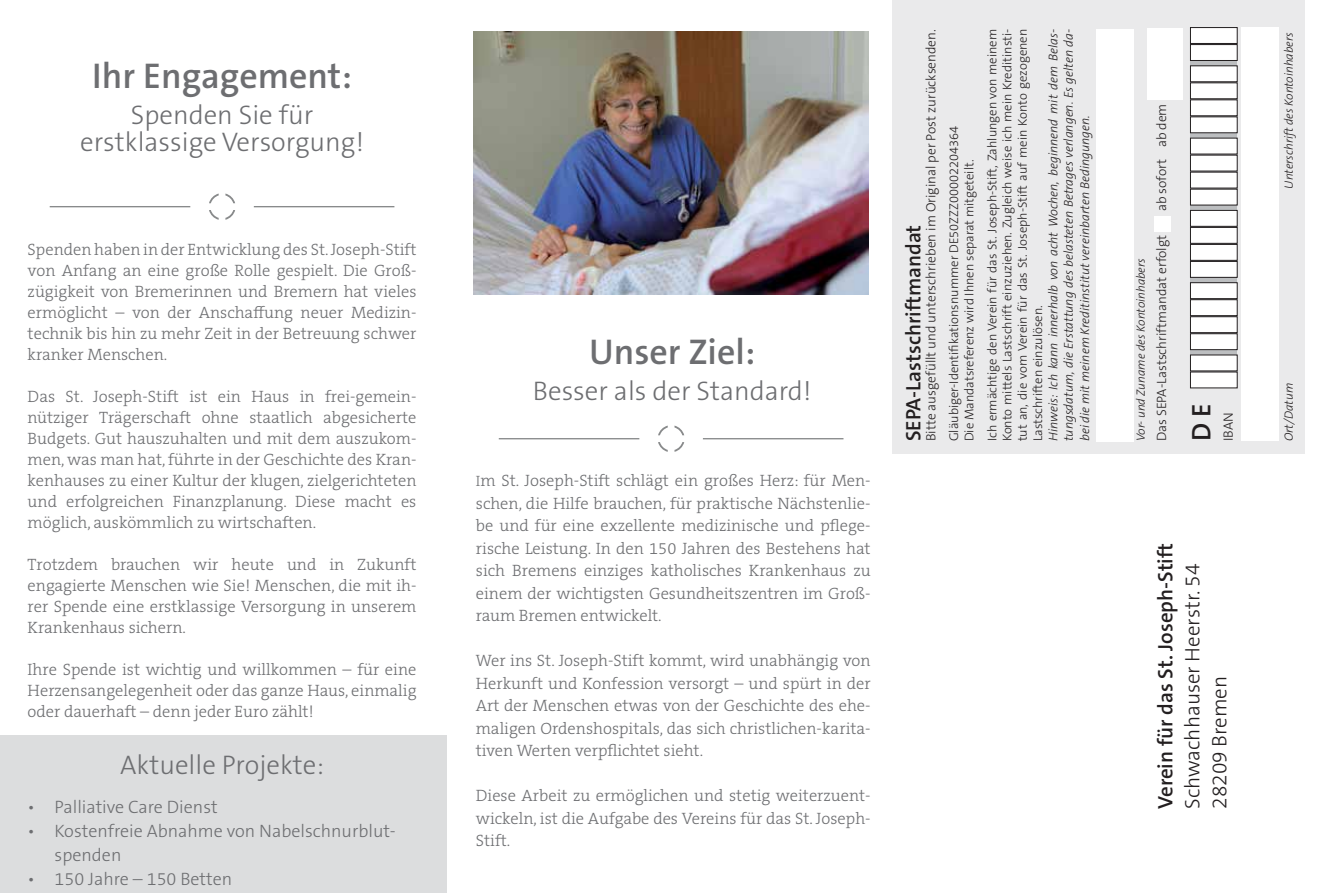
<style>
.page{position:relative;width:1333px;height:893px;background:#fff}
.page>*{position:absolute;margin:0;border:0;box-sizing:border-box;transform-origin:0 0}
.t1{font:600 36px "The Sans B W6";color:#6d6e71}
.t2{font:300 27px/27px "The Sans B W3";color:#6d6e71;text-align:center}
.t3{font:600 27px "The Sans B W6";color:#231f20}
.t4{font:600 21px "The Sans B W6";color:#231f20}
.t5{font:300 21px/27px "The Sans B W3";color:#231f20}
.t6{font:300 18px/24px "The Sans B W3";color:#6d6e71}
.t7{font:300 16.5px/21px "The Serif B W3";color:#6d6e71;text-align:justify}
.t8{font:300 13.5px "The Sans B W3";color:#231f20}
.t9{font:300 12.75px/15.3px "The Sans B W3";color:#231f20}
.t10{font:italic 300 12.75px/15.8px "The Sans B W3";color:#231f20;text-align:justify}
.t11{font:italic 300 12px "The Sans B W3";color:#231f20}
.s1{font-size:15px}
</style>
<div class="page">
<hr style="left:499px;top:438px;width:140px;height:1px;background:#888a8b">
<hr style="left:703px;top:438px;width:140px;height:1px;background:#888a8b">
<svg style="left:658px;top:426px;width:10px;height:9px"></svg>
<svg style="left:674px;top:426px;width:10px;height:9px"></svg>
<svg style="left:674px;top:442px;width:10px;height:10px"></svg>
<svg style="left:658px;top:442px;width:10px;height:10px"></svg>
<img style="left:474px;top:32px;width:394px;height:263px">
<hr style="left:50px;top:206px;width:140px;height:1px;background:#888a8b">
<hr style="left:254px;top:206px;width:140px;height:1px;background:#888a8b">
<svg style="left:209px;top:194px;width:10px;height:9px"></svg>
<svg style="left:225px;top:194px;width:10px;height:9px"></svg>
<svg style="left:225px;top:210px;width:10px;height:10px"></svg>
<svg style="left:209px;top:210px;width:10px;height:10px"></svg>
<div style="left:892px;top:0;width:413px;height:454px;background:#eaeaeb"></div>
<div style="left:1096px;top:29px;width:37px;height:412px;background:#fff"></div>
<div style="left:1147px;top:29px;width:35px;height:71px;background:#fff"></div>
<div style="left:1154px;top:216px;width:17px;height:16px;background:#fff"></div>
<div style="left:1241px;top:28px;width:37px;height:413px;background:#fff"></div>
<div style="left:0;top:736px;width:447px;height:157px;background:#dcddde"></div>
<svg style="left:1190px;top:43px;width:47px;height:329px;background:#7c7c7d"></svg>
<div style="left:1190px;top:372px;width:47px;height:16px;background:#fff"></div>
<div style="left:1190px;top:355px;width:47px;height:16px;background:#fff"></div>
<div style="left:1190px;top:334px;width:47px;height:16px;background:#fff"></div>
<div style="left:1190px;top:334px;width:47px;height:16px;border:1px solid #231f20"></div>
<div style="left:1190px;top:317px;width:47px;height:16px;background:#fff"></div>
<div style="left:1190px;top:317px;width:47px;height:16px;border:1px solid #231f20"></div>
<div style="left:1190px;top:300px;width:47px;height:16px;background:#fff"></div>
<div style="left:1190px;top:300px;width:47px;height:16px;border:1px solid #231f20"></div>
<div style="left:1190px;top:283px;width:47px;height:16px;background:#fff"></div>
<div style="left:1190px;top:283px;width:47px;height:16px;border:1px solid #231f20"></div>
<div style="left:1190px;top:261px;width:47px;height:16px;background:#fff"></div>
<div style="left:1190px;top:261px;width:47px;height:16px;border:1px solid #231f20"></div>
<div style="left:1190px;top:244px;width:47px;height:16px;background:#fff"></div>
<div style="left:1190px;top:244px;width:47px;height:16px;border:1px solid #231f20"></div>
<div style="left:1190px;top:227px;width:47px;height:16px;background:#fff"></div>
<div style="left:1190px;top:227px;width:47px;height:16px;border:1px solid #231f20"></div>
<div style="left:1190px;top:210px;width:47px;height:16px;background:#fff"></div>
<div style="left:1190px;top:210px;width:47px;height:16px;border:1px solid #231f20"></div>
<div style="left:1190px;top:189px;width:47px;height:16px;background:#fff"></div>
<div style="left:1190px;top:172px;width:47px;height:16px;background:#fff"></div>
<div style="left:1190px;top:155px;width:47px;height:16px;background:#fff"></div>
<div style="left:1190px;top:138px;width:47px;height:16px;background:#fff"></div>
<div style="left:1190px;top:117px;width:47px;height:16px;background:#fff"></div>
<div style="left:1190px;top:100px;width:47px;height:16px;background:#fff"></div>
<div style="left:1190px;top:100px;width:47px;height:16px;border:1px solid #231f20"></div>
<div style="left:1190px;top:83px;width:47px;height:16px;background:#fff"></div>
<div style="left:1190px;top:83px;width:47px;height:16px;border:1px solid #231f20"></div>
<div style="left:1190px;top:66px;width:47px;height:16px;background:#fff"></div>
<div style="left:1190px;top:66px;width:47px;height:16px;border:1px solid #231f20"></div>
<div style="left:1190px;top:45px;width:47px;height:15px;background:#fff"></div>
<div style="left:1190px;top:28px;width:47px;height:15px;background:#fff"></div>
<h1 class="t1" style="left:92px;top:53px;width:261px">Ihr Engagement:</h1>
<h2 class="t2" style="left:80px;top:101px;width:285px">Spenden Sie für erstklassige Versorgung!</h2>
<p class="t7" style="left:28px;top:239px;width:390px">Spenden haben in der Entwicklung des St. Joseph-Stift von Anfang an eine große Rolle gespielt. Die Groß&shy;zügigkeit von Bremerinnen und Bremern hat vieles ermöglicht – von der Anschaffung neuer Medizin&shy;technik bis hin zu mehr Zeit in der Betreuung schwer kranker Menschen.</p>
<p class="t7" style="left:28px;top:386px;width:390px">Das St. Joseph-Stift ist ein Haus in frei-gemein&shy;nütziger Trägerschaft ohne staatlich abgesicherte Budgets. Gut hauszuhalten und mit dem auszukom&shy;men, was man hat, führte in der Geschichte des Kran&shy;kenhauses zu einer Kultur der klugen, zielgerichteten und erfolgreichen Finanzplanung. Diese macht es möglich, auskömmlich zu wirtschaften.</p>
<p class="t7" style="left:28px;top:554px;width:390px">Trotzdem brauchen wir heute und in Zukunft engagierte Menschen wie Sie! Menschen, die mit ih&shy;rer Spende eine erstklassige Versorgung in unserem Krankenhaus sichern.</p>
<p class="t7" style="left:28px;top:659px;width:390px">Ihre Spende ist wichtig und willkommen – für eine Herzensangelegenheit oder das ganze Haus, einmalig oder dauerhaft – denn jeder Euro zählt!</p>
<h2 class="t2" style="left:120px;top:751px;width:205px">Aktuelle Projekte:</h2>
<p class="t6" style="left:28px;top:795px;width:192px">• Palliative Care Dienst</p>
<p class="t6" style="left:55px;top:819px;width:342px;text-indent:-27px">• Kostenfreie Abnahme von Nabelschnurblut&shy;spenden</p>
<p class="t6" style="left:28px;top:867px;width:206px">• 150 Jahre – 150 Betten</p>
<h1 class="t1" style="left:589px;top:329px;width:168px">Unser Ziel:</h1>
<h2 class="t2" style="left:533px;top:377px;width:280px">Besser als der Standard!</h2>
<p class="t7" style="left:476px;top:470px;width:396px;line-height:22.5px"><span class="s1">I</span>m St. Joseph-Stift schlägt ein großes Herz: für Men&shy;schen, die Hilfe brauchen, für praktische Nächstenlie&shy;be und für eine exzellente medizinische und pflege&shy;rische Leistung. In den 150 Jahren des Bestehens hat sich Bremens einziges katholisches Krankenhaus zu einem der wichtigsten Gesundheitszentren im Groß&shy;raum Bremen entwickelt.</p>
<p class="t7" style="left:476px;top:650px;width:396px;line-height:22.5px">Wer ins St. Joseph-Stift kommt, wird unabhängig von Herkunft und Konfession versorgt – und spürt in der Art der Menschen etwas von der Geschichte des ehe&shy;maligen Ordenshospitals, das sich christlichen-karita&shy;tiven Werten verpflichtet sieht.</p>
<p class="t7" style="left:476px;top:785px;width:396px;line-height:22.5px">Diese Arbeit zu ermöglichen und stetig weiterzuent&shy;wickeln, ist die Aufgabe des Vereins für das St. Joseph-Stift.</p>
<p class="t8" style="left:922px;top:441px;width:413px;rotate:-90deg">Bitte ausgefüllt und unterschrieben im Original per Post zurücksenden.</p>
<p class="t4" style="left:900px;top:441px;width:218px;rotate:-90deg">SEPA-Lastschriftmandat</p>
<p class="t9" style="left:946px;top:441px;width:317px;rotate:-90deg">Gläubiger-Identifikationsnummer DE50ZZZ00002204364<br>Die Mandatsreferenz wird Ihnen separat mitgeteilt.</p>
<p class="t9" style="left:984px;top:441px;width:414px;text-align:justify;rotate:-90deg">Ich ermächtige den Verein für das St. Joseph-Stift, Zahlungen von meinem Konto mittels Lastschrift einzuziehen. Zugleich weise ich mein Kreditinsti&shy;tut an, die vom Verein für das St. Joseph-Stift auf mein Konto gezogenen Lastschriften einzulösen.</p>
<p class="t10" style="left:1046px;top:441px;width:414px;rotate:-90deg">Hinweis: Ich kann innerhalb von acht Wochen, beginnend mit dem Belas&shy;tungsdatum, die Erstattung des belasteten Betrages verlangen. Es gelten da&shy;bei die mit meinem Kreditinstitut vereinbarten Bedingungen.</p>
<p class="t11" style="left:1133px;top:441px;width:185px;rotate:-90deg">Vor- und Zuname des Kontoinhabers</p>
<p class="t8" style="left:1153px;top:211px;width:109px;rotate:-90deg">ab sofort ab dem</p>
<p class="t8" style="left:1153px;top:441px;width:208px;rotate:-90deg">Das SEPA-Lastschriftmandat erfolgt</p>
<h2 class="t3" style="left:1184px;top:441px;width:39px;rotate:-90deg">D E</h2>
<p class="t8" style="left:1219px;top:441px;width:30px;rotate:-90deg">IBAN</p>
<p class="t4" style="left:1151px;top:809px;width:267px;rotate:-90deg">Verein für das St. Joseph-Stift</p>
<p class="t5" style="left:1179px;top:809px;width:247px;rotate:-90deg">Schwachhauser Heerstr. 54<br>28209 Bremen</p>
<p class="t11" style="left:1281px;top:189px;width:158px;rotate:-90deg">Unterschrift des Kontoinhabers</p>
<p class="t11" style="left:1281px;top:441px;width:60px;rotate:-90deg">Ort/Datum</p>
</div>
